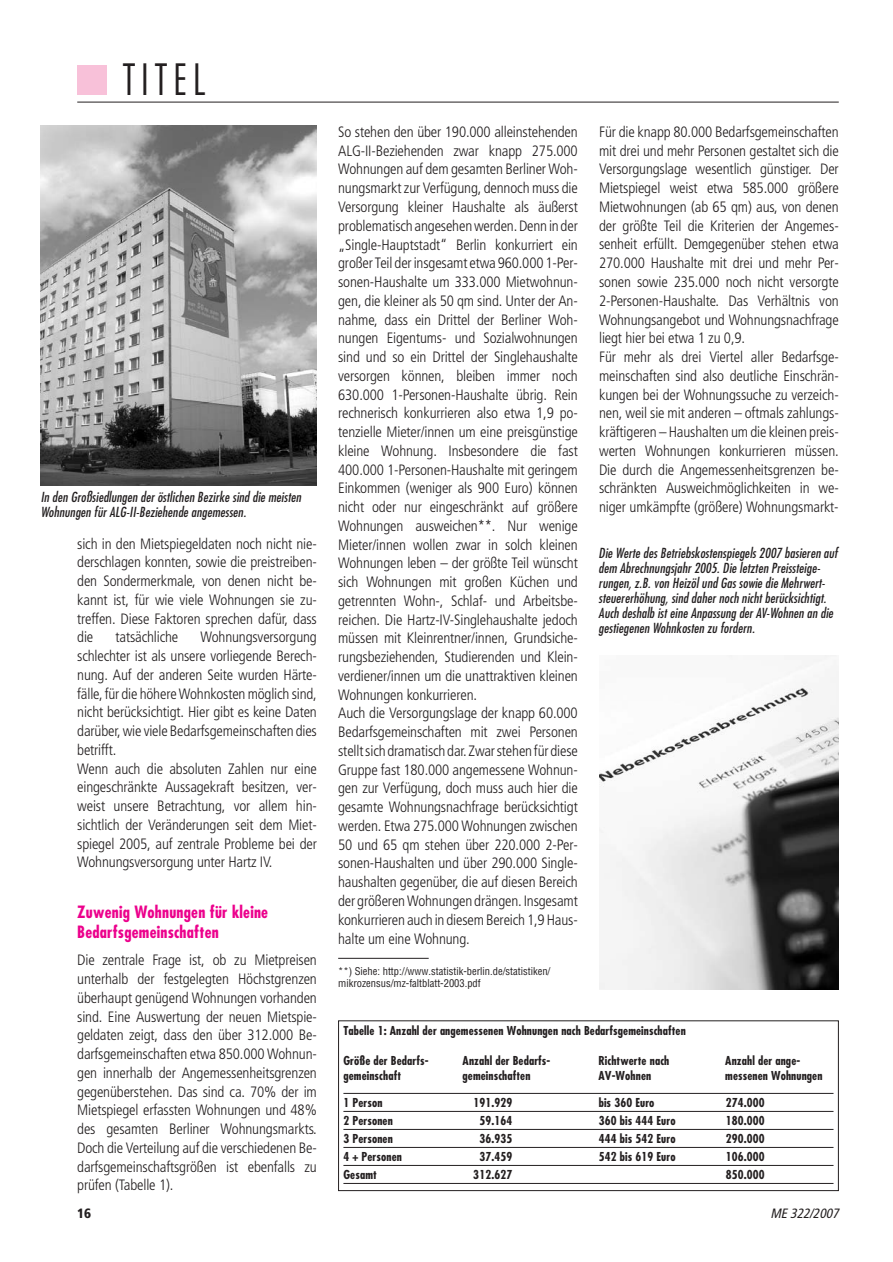
<style>
.page{position:relative;width:893px;height:1262px;background:#fff}
.page>*{position:absolute;margin:0;border:0;box-sizing:border-box;transform-origin:0 0}
.t1{font:300 condensed 42px "Futura";letter-spacing:.15em;color:#231f20;scale:.96 1}
.t2{font:700 condensed 16.5px/19.5px "Futura";letter-spacing:.015em;color:#ec008c}
.t3{font:300 condensed 15px/18.8px "Frutiger";letter-spacing:-.01em;color:#231f20}
.t4{font:italic condensed 13.5px/15px "Futura";letter-spacing:.01em;color:#231f20}
.t5{font:italic condensed 13.5px "Frutiger";color:#231f20}
.t6{font:900 condensed 13.5px "Frutiger";color:#231f20}
.t7{font:700 condensed 12px "Futura";letter-spacing:.01em;color:#231f20}
.t8{font:condensed 10.5px/12px "Helvetica";color:#231f20}
</style>
<div class="page">
<div style="left:77px;top:65px;width:30px;height:30px;background:#f8c1d9"></div>
<hr style="left:77px;top:102px;width:761px;height:1px;background:#231f20">
<img style="left:41px;top:126px;width:275px;height:359px">
<img style="left:599px;top:655px;width:239px;height:302px">
<svg style="left:338px;top:957px;width:501px;height:234px"></svg>
<h1 class="t1" style="left:123px;top:62px;width:87px">TITEL</h1>
<p class="t4" style="left:41px;top:490px;width:262px">In den Großsiedlungen der östlichen Bezirke sind die meisten<br>Wohnungen für ALG-II-Beziehende angemessen.</p>
<p class="t3" style="left:77px;top:535px;width:241px;text-align:justify">sich in den Mietspiegeldaten noch nicht nie&shy;derschlagen konnten, sowie die preistreiben&shy;den Sondermerkmale, von denen nicht be&shy;kannt ist, für wie viele Wohnungen sie zu&shy;treffen. Diese Faktoren sprechen dafür, dass die</p>
<p class="t3" style="left:77px;top:629px;width:241px;text-indent:123px">Wohnungsversorgung schlechter ist als unsere vorliegende Berech&shy;nung. Auf der anderen Seite wurden Härte&shy;fälle, für die höhere Wohnkosten möglich sind, nicht berücksichtigt. Hier gibt es keine Daten darüber, wie viele Bedarfsgemeinschaften dies betrifft.<br>Wenn auch die absoluten Zahlen nur eine eingeschränkte Aussagekraft besitzen, ver&shy;weist unsere Betrachtung, vor allem hin&shy;sichtlich der Veränderungen seit dem Miet&shy;spiegel 2005, auf zentrale Probleme bei der Wohnungsversorgung unter Hartz IV.</p>
<p class="t2" style="left:77px;top:904px;width:192px">Zuwenig Wohnungen für kleine<br>Bedarfsgemeinschaften</p>
<p class="t3" style="left:77px;top:952px;width:241px;text-align:justify">Die zentrale Frage ist, ob zu Mietpreisen unterhalb der festgelegten Höchstgrenzen überhaupt genügend Wohnungen vorhanden sind. Eine Auswertung der neuen Mietspie&shy;geldaten zeigt, dass den über 312.000 Be&shy;darfsgemeinschaften etwa 850.000 Wohnun&shy;gen innerhalb der Angemessenheitsgrenzen gegenüberstehen. Das sind ca. 70% der im Mietspiegel erfassten Wohnungen und 48% des gesamten Berliner Wohnungsmarkts.<br>Doch die Verteilung auf die verschiedenen Be&shy;darfsgemeinschaftsgrößen ist ebenfalls zu prüfen (Tabelle 1).</p>
<p class="t3" style="left:115px;top:629px;width:64px">tatsächliche</p>
<p class="t3" style="left:338px;top:124px;width:241px">So stehen den über 190.000 alleinstehenden ALG-II-Beziehenden zwar knapp 275.000<br>Wohnungen auf dem gesamten Berliner Woh&shy;nungsmarkt zur Verfügung, dennoch muss die Versorgung kleiner Haushalte als äußerst problematisch angesehen werden. Denn in der „Single-Hauptstadt“ Berlin konkurriert ein großer Teil der insgesamt etwa 960.000 1-Per&shy;sonen-Haushalte um 333.000 Mietwohnun&shy;gen, die kleiner als 50 qm sind. Unter der An&shy;nahme, dass ein Drittel der Berliner Woh&shy;nungen Eigentums- und Sozialwohnungen sind und so ein Drittel der Singlehaushalte versorgen können, bleiben immer noch 630.000 1-Personen-Haushalte übrig. Rein rechnerisch konkurrieren also etwa 1,9 po&shy;tenzielle Mieter/innen um eine preisgünstige kleine Wohnung. Insbesondere die fast 400.000 1-Personen-Haushalte mit geringem Einkommen (weniger als 900 Euro) können nicht oder nur eingeschränkt auf größere Wohnungen ausweichen**. Nur wenige Mieter/innen wollen zwar in solch kleinen Wohnungen leben – der größte Teil wünscht sich Wohnungen mit großen Küchen und getrennten Wohn-, Schlaf- und Arbeitsbe&shy;reichen. Die Hartz-IV-Singlehaushalte jedoch müssen mit Kleinrentner/innen, Grundsiche&shy;rungsbeziehenden, Studierenden und Klein&shy;verdiener/innen um die unattraktiven kleinen Wohnungen konkurrieren.<br>Auch die Versorgungslage der knapp 60.000<br>Bedarfsgemeinschaften mit zwei Personen stellt sich dramatisch dar. Zwar stehen für diese Gruppe fast 180.000 angemessene Wohnun&shy;gen zur Verfügung, doch muss auch hier die gesamte Wohnungsnachfrage berücksichtigt werden. Etwa 275.000 Wohnungen zwischen 50 und 65 qm stehen über 220.000 2-Per&shy;sonen-Haushalten und über 290.000 Single&shy;haushalten gegenüber, die auf diesen Bereich der größeren Wohnungen drängen. Insgesamt konkurrieren auch in diesem Bereich 1,9 Haus&shy;halte um eine Wohnung.</p>
<p class="t3" style="left:599px;top:124px;width:241px">Für die knapp 80.000 Bedarfsgemeinschaften mit drei und mehr Personen gestaltet sich die Versorgungslage wesentlich günstiger. Der Mietspiegel weist etwa 585.000 größere Mietwohnungen (ab 65 qm) aus, von denen der größte Teil die Kriterien der Angemes&shy;senheit erfüllt. Demgegenüber stehen etwa 270.000 Haushalte mit drei und mehr Per&shy;sonen sowie 235.000 noch nicht versorgte 2-Personen-Haushalte. Das Verhältnis von Wohnungsangebot und Wohnungsnachfrage liegt hier bei etwa 1 zu 0,9.<br>Für mehr als drei Viertel aller Bedarfsge&shy;meinschaften sind also deutliche Einschrän&shy;kungen bei der Wohnungssuche zu verzeich&shy;nen, weil sie mit anderen – oftmals zahlungs&shy;kräftigeren – Haushalten um die kleinen preis&shy;werten Wohnungen konkurrieren müssen.<br>Die durch die Angemessenheitsgrenzen be&shy;schränkten Ausweichmöglichkeiten in we&shy;niger umkämpfte (größere) Wohnungsmarkt-</p>
<p class="t4" style="left:598px;top:546px;width:240px">Die Werte des Betriebskostenspiegels 2007 basieren auf dem Abrechnungsjahr 2005. Die letzten Preissteige&shy;rungen, z.B. von Heizöl und Gas sowie die Mehrwert&shy;steuererhöhung, sind daher noch nicht berücksichtigt.<br>Auch deshalb ist eine Anpassung der AV-Wohnen an die gestiegenen Wohnkosten zu fordern.</p>
<p class="t8" style="left:338px;top:966px;width:214px">**) Siehe: http://www.statistik-berlin.de/statistiken/ mikrozensus/mz-faltblatt-2003.pdf</p>
<p class="t7" style="left:343px;top:1025px;width:344px">Tabelle 1: Anzahl der angemessenen Wohnungen nach Bedarfsgemeinschaften</p>
<p class="t7" style="left:343px;top:1055px;width:87px">Größe der Bedarfs-</p>
<p class="t7" style="left:462px;top:1055px;width:89px">Anzahl der Bedarfs-</p>
<p class="t7" style="left:598px;top:1055px;width:72px">Richtwerte nach</p>
<p class="t7" style="left:725px;top:1055px;width:76px">Anzahl der ange-</p>
<p class="t7" style="left:343px;top:1070px;width:59px">gemeinschaft</p>
<p class="t7" style="left:462px;top:1070px;width:69px">gemeinschaften</p>
<p class="t7" style="left:598px;top:1070px;width:54px">AV-Wohnen</p>
<p class="t7" style="left:725px;top:1070px;width:99px">messenen Wohnungen</p>
<p class="t7" style="left:343px;top:1097px;width:41px">1 Person</p>
<p class="t7" style="left:473px;top:1097px;width:40px">191.929</p>
<p class="t7" style="left:598px;top:1097px;width:57px">bis 360 Euro</p>
<p class="t7" style="left:725px;top:1097px;width:40px">274.000</p>
<p class="t7" style="left:343px;top:1115px;width:51px">2 Personen</p>
<p class="t7" style="left:479px;top:1115px;width:34px">59.164</p>
<p class="t7" style="left:598px;top:1115px;width:78px">360 bis 444 Euro</p>
<p class="t7" style="left:725px;top:1115px;width:40px">180.000</p>
<p class="t7" style="left:343px;top:1133px;width:51px">3 Personen</p>
<p class="t7" style="left:479px;top:1133px;width:34px">36.935</p>
<p class="t7" style="left:598px;top:1133px;width:78px">444 bis 542 Euro</p>
<p class="t7" style="left:725px;top:1133px;width:40px">290.000</p>
<p class="t7" style="left:343px;top:1151px;width:60px">4 + Personen</p>
<p class="t7" style="left:479px;top:1151px;width:34px">37.459</p>
<p class="t7" style="left:598px;top:1151px;width:78px">542 bis 619 Euro</p>
<p class="t7" style="left:725px;top:1151px;width:40px">106.000</p>
<p class="t7" style="left:343px;top:1169px;width:35px">Gesamt</p>
<p class="t7" style="left:473px;top:1169px;width:40px">312.627</p>
<p class="t7" style="left:725px;top:1169px;width:40px">850.000</p>
<p class="t6" style="left:77px;top:1208px;width:15px">16</p>
<p class="t5" style="left:770px;top:1208px;width:72px">ME 322/2007</p>
</div>
